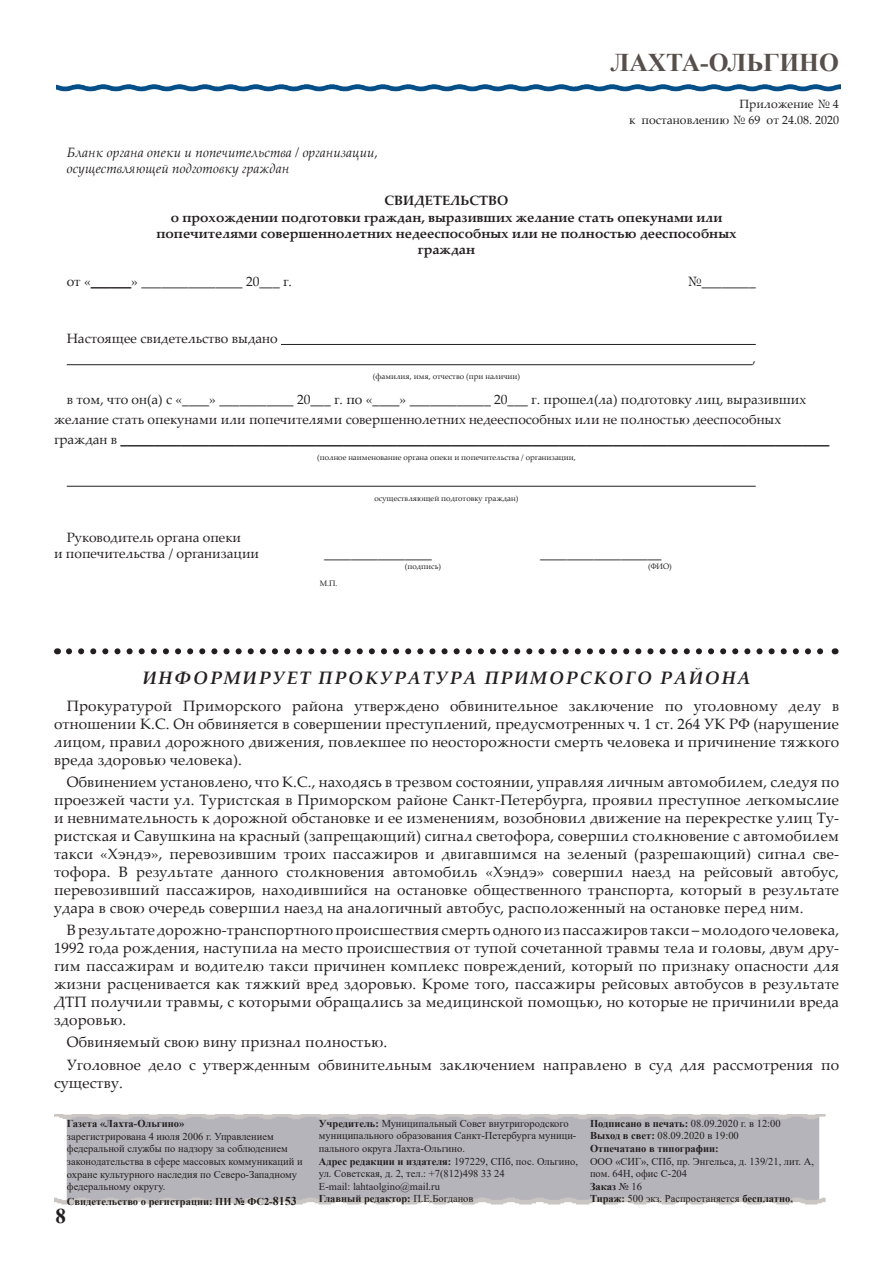
<style>
.page{position:relative;width:893px;height:1263px;background:#fff}
.page>*{position:absolute;margin:0;border:0;box-sizing:border-box;transform-origin:0 0}
.t1{font:700 25.5px "Times New Roman";color:#574f4c}
.t2{font:700 21px "Times New Roman";color:#231f20}
.t3{font:italic 700 18px "Palatino Linotype";letter-spacing:.1em;color:#231f20}
.t4{font:15px/18px "Palatino Linotype";letter-spacing:.01em;color:#231f20;text-align:justify}
.t5{font:13.5px/20.2px "Palatino Linotype";color:#231f20}
.t6{font:700 13.5px/16.2px "Palatino Linotype";color:#231f20;text-align:center}
.t7{font:italic 13.5px/16.2px "Palatino Linotype";color:#231f20}
.t8{font:12px/16.2px "Palatino Linotype";color:#231f20;text-align:right}
.t9{font:10.5px/12.6px "Times New Roman";color:#231f20}
.t10{font:700 10.5px/12.6px "Times New Roman";color:#231f20}
.t11{font:7.8px "Palatino Linotype";color:#231f20}
.s1{font-size:12px}
.s2{font-weight:700}
.s3{font-weight:400}
</style>
<div class="page">
<img style="left:54px;top:1114px;width:772px;height:91px">
<img style="left:56px;top:84px;width:784px;height:8px">
<hr style="left:91px;top:287px;width:40px;height:1px;background:#231f20">
<hr style="left:281px;top:344px;width:475px;height:1px;background:#231f20">
<hr style="left:67px;top:364px;width:685px;height:1px;background:#231f20">
<hr style="left:121px;top:445px;width:708px;height:1px;background:#231f20">
<hr style="left:67px;top:486px;width:689px;height:1px;background:#231f20">
<svg style="left:69px;top:648px;width:755px;height:6px"></svg>
<h1 class="t1" style="left:610px;top:44px;width:230px">ЛАХТА-ОЛЬГИНО</h1>
<p class="t8" style="left:629px;top:96px;width:211px">Приложение № 4<br>к постановлению № 69 от 24.08. 2020</p>
<p class="t7" style="left:67px;top:144px;width:313px">Бланк органа опеки и попечительства / организации, осуществляющей подготовку граждан</p>
<p class="t6" style="left:157px;top:192px;width:582px">СВИДЕТЕЛЬСТВО<br>о прохождении подготовки граждан, выразивших желание стать опекунами или попечителями совершеннолетних недееспособных или не полностью дееспособных граждан</p>
<p class="t5" style="left:67px;top:271px;width:227px">от «______» _______________ 20___ г.</p>
<p class="t5" style="left:687px;top:271px;width:70px">№________</p>
<p class="t5" style="left:67px;top:328px;width:212px">Настоящее свидетельство выдано</p>
<p class="t5" style="left:752px;top:348px;width:5px">,</p>
<p class="t11" style="left:373px;top:371px;width:149px">(фамилия, имя, отчество (при наличии)</p>
<p class="t5" style="left:54px;top:389px;width:777px;text-indent:13px">в том, что он(а) с «____» ___________ 20___ г. по «____» ____________ 20___ г. прошел(ла) подготовку лиц, выразивших желание стать опекунами или попечителями совершеннолетних недееспособных или не полностью дееспособных граждан в _________________________________________________________________________________________________________</p>
<p class="t11" style="left:317px;top:452px;width:260px">(полное наименование органа опеки и попечительства / организации,</p>
<p class="t11" style="left:375px;top:492px;width:145px">осуществляющей подготовку граждан)</p>
<p class="t5" style="left:54px;top:528px;width:207px;line-height:16.2px;text-align:center">Руководитель органа опеки<br>и попечительства / организации</p>
<p class="t5" style="left:324px;top:542px;width:109px">________________</p>
<p class="t5" style="left:540px;top:542px;width:123px">__________________</p>
<p class="t11" style="left:405px;top:561px;width:38px">(подпись)</p>
<p class="t11" style="left:648px;top:561px;width:25px">(ФИО)</p>
<p class="t11" style="left:320px;top:577px;width:19px">М.П.</p>
<p class="t3" style="left:142px;top:665px;width:610px">ИНФОРМИРУЕТ ПРОКУРАТУРА ПРИМОРСКОГО РАЙОНА</p>
<p class="t4" style="left:54px;top:696px;width:787px;text-indent:13px">Прокуратурой Приморского района утверждено обвинительное заключение по уголовному делу в отношении К.С. Он обвиняется в совершении преступлений, предусмотренных ч. 1 ст. 264 УК РФ (нарушение лицом, правил дорожного движения, повлекшее по неосторожности смерть человека и причинение тяжкого вреда здоровью человека).</p>
<p class="t4" style="left:54px;top:772px;width:787px;text-indent:13px">Обвинением установлено, что К.С., находясь в трезвом состоянии, управляя личным автомобилем, следуя по проезжей части ул. Туристская в Приморском районе Санкт-Петербурга, проявил преступное легкомыслие и невнимательность к дорожной обстановке и ее изменениям, возобновил движение на перекрестке улиц Ту&shy;ристская и Савушкина на красный (запрещающий) сигнал светофора, совершил столкновение с автомобилем такси «Хэндэ», перевозившим троих пассажиров и двигавшимся на зеленый (разрешающий) сигнал све&shy;тофора. В результате данного столкновения автомобиль «Хэндэ» совершил наезд на рейсовый автобус, перевозивший пассажиров, находившийся на остановке общественного транспорта, который в результате удара в свою очередь совершил наезд на аналогичный автобус, расположенный на остановке перед ним.</p>
<p class="t4" style="left:54px;top:920px;width:787px;text-indent:13px">В результате дорожно-транспортного происшествия смерть одного из пассажиров такси – молодого человека, 1992 года рождения, наступила на место происшествия от тупой сочетанной травмы тела и головы, двум дру&shy;гим пассажирам и водителю такси причинен комплекс повреждений, который по признаку опасности для жизни расценивается как тяжкий вред здоровью. Кроме того, пассажиры рейсовых автобусов в результате ДТП получили травмы, с которыми обращались за медицинской помощью, но которые не причинили вреда здоровью.</p>
<p class="t4" style="left:67px;top:1030px;width:774px;line-height:22.2px">Обвиняемый свою вину признал полностью.<br>Уголовное дело с утвержденным обвинительным заключением направлено в суд для рассмотрения по</p>
<p class="t4" style="left:54px;top:1073px;width:70px">существу.</p>
<p class="t10" style="left:67px;top:1117px;width:119px">Газета «Лахта-Ольгино»</p>
<p class="t9" style="left:67px;top:1129px;width:237px">зарегистрирована 4 июля 2006 г. Управлением федеральной службы по надзору за соблюдением законодательства в сфере массовых коммуникаций и охране культурного наследия по Северо-Западному федеральному округу.</p>
<p class="t10" style="left:67px;top:1194px;width:231px">Свидетельство о регистрации: ПИ № ФС2-<span class="s1">8153</span></p>
<h2 class="t2" style="left:55px;top:1201px;width:12px">8</h2>
<p class="t9" style="left:319px;top:1116px;width:261px"><span class="s2">Учредитель:</span> Муниципальный Совет внутригородского муниципального образования Санкт-Петербурга муници&shy;пального округа Лахта-Ольгино.<br><span class="s2">Адрес редакции и издателя:</span> 197229, СПб, пос. Ольгино, ул. Советская, д. 2, тел.: +7(812)498 33 24<br>E-mail: lahtaolgino@mail.ru<br><span class="s2">Главный редактор:</span> П.Е.Богданов</p>
<p class="t10" style="left:590px;top:1116px;width:192px">Подписано в печать: <span class="s3">08.09.2020 г. в 12:00<br></span>Выход в свет: <span class="s3">08.09.2020 в 19:00<br></span>Отпечатано в типографии:</p>
<p class="t9" style="left:590px;top:1154px;width:226px">ООО «СИГ», СПб, пр. Энгельса, д. 139/21, лит. А, пом. 64Н, офис С-204<br><span class="s2">Заказ</span> № 16<br><span class="s2">Тираж:</span> 500 экз. Распростаняется <span class="s2">бесплатно.</span></p>
</div>
